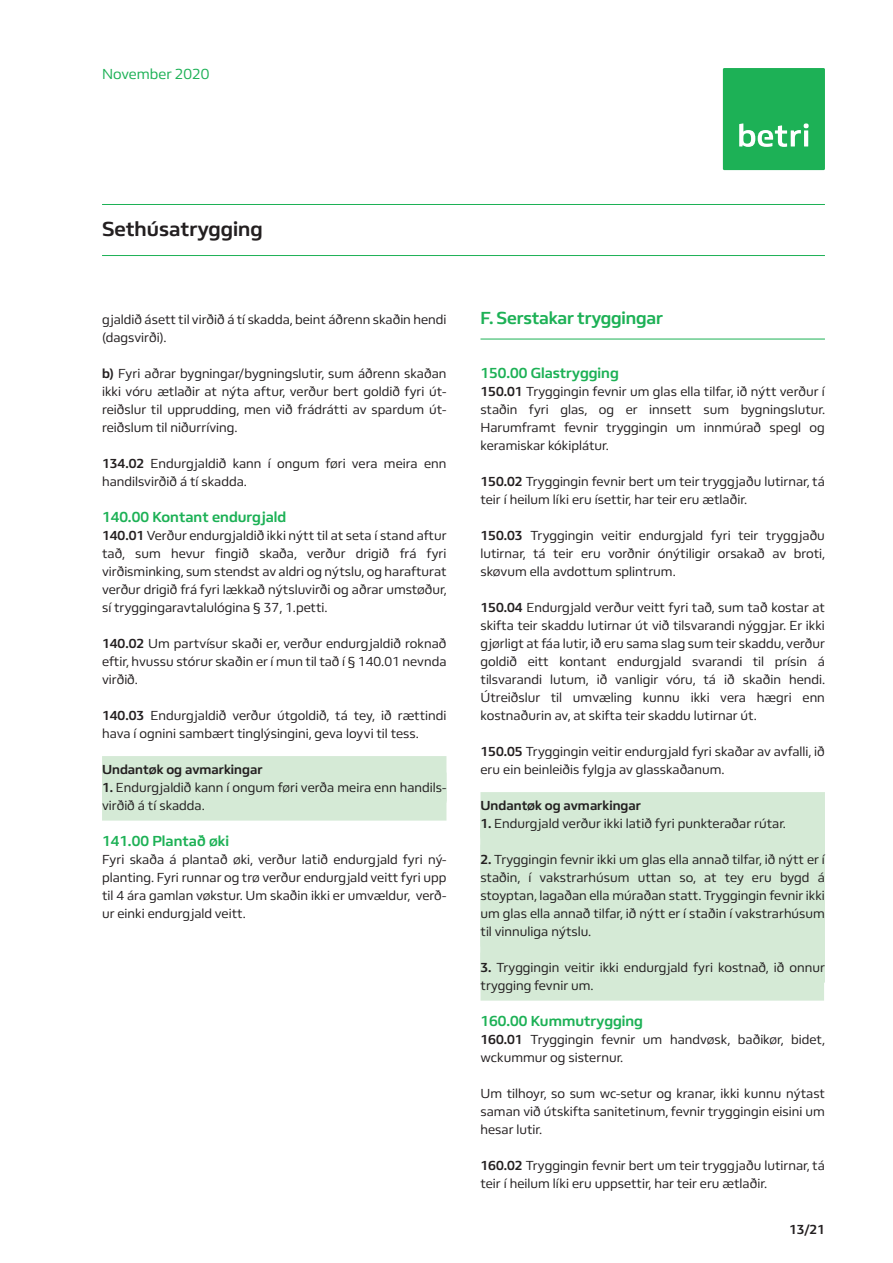
<style>
.page{position:relative;width:893px;height:1263px;background:#fff}
.page>*{position:absolute;margin:0;border:0;box-sizing:border-box;transform-origin:0 0}
.t1{font:700 21px "FS Hackney";color:#231f20}
.t2{font:700 18px "FS Hackney";letter-spacing:-.01em;color:#1db156}
.t3{font:700 15px "FS Hackney";color:#1db156}
.t4{font:15px "FS Hackney";color:#1db156}
.t5{font:13.5px/18px "FS Hackney";color:#231f20}
.t6{font:700 13.5px "FS Hackney";color:#231f20}
.s1{font-weight:700}
</style>
<div class="page">
<div style="left:723px;top:68px;width:102px;height:102px;background:#1db156"></div>
<svg style="left:739px;top:123px;width:70px;height:24px"></svg>
<hr style="left:102px;top:204px;width:723px;height:1px;background:#1db156">
<hr style="left:102px;top:255px;width:723px;height:1px;background:#1db156">
<div style="left:102px;top:756px;width:344px;height:45px;background:#d5ead6"></div>
<div style="left:102px;top:791px;width:344px;height:30px;background:#d5ead6"></div>
<hr style="left:480px;top:339px;width:345px;height:1px;background:#1db156">
<div style="left:480px;top:792px;width:345px;height:45px;background:#d5ead6"></div>
<div style="left:480px;top:828px;width:345px;height:45px;background:#d5ead6"></div>
<div style="left:480px;top:863px;width:345px;height:30px;background:#d5ead6"></div>
<div style="left:480px;top:881px;width:345px;height:30px;background:#d5ead6"></div>
<div style="left:480px;top:899px;width:345px;height:30px;background:#d5ead6"></div>
<div style="left:480px;top:918px;width:345px;height:45px;background:#d5ead6"></div>
<div style="left:480px;top:953px;width:345px;height:30px;background:#d5ead6"></div>
<div style="left:480px;top:971px;width:344px;height:30px;background:#d5ead6"></div>
<p class="t4" style="left:102px;top:64px;width:109px">November 2020</p>
<h1 class="t1" style="left:102px;top:215px;width:162px">Sethúsatrygging</h1>
<p class="t5" style="left:102px;top:310px;width:346px">gjaldið ásett til virðið á tí skadda, beint áðrenn skaðin hendi (dagsvirði).</p>
<p class="t5" style="left:102px;top:364px;width:346px;text-align:justify"><span class="s1">b)</span> Fyri aðrar bygningar/bygningslutir, sum áðrenn skaðan ikki vóru ætlaðir at nýta aftur, verður bert goldið fyri út&shy;reiðslur til upprudding, men við frádrátti av spardum út&shy;reiðslum til niðurríving.</p>
<p class="t5" style="left:102px;top:454px;width:346px"><span class="s1">134.02</span> Endurgjaldið kann í ongum føri vera meira enn handilsvirðið á tí skadda.</p>
<p class="t3" style="left:102px;top:507px;width:186px">140.00 Kontant endurgjald</p>
<p class="t5" style="left:102px;top:526px;width:346px;text-align:justify"><span class="s1">140.01</span> Verður endurgjaldið ikki nýtt til at seta í stand aftur tað, sum hevur fingið skaða, verður drigið frá fyri virðisminking, sum stendst av aldri og nýtslu, og harafturat verður drigið frá fyri lækkað nýtsluvirði og aðrar umstøður, sí tryggingaravtalulógina § 37, 1.petti.</p>
<p class="t5" style="left:102px;top:634px;width:346px;text-align:justify"><span class="s1">140.02</span> Um partvísur skaði er, verður endurgjaldið roknað eftir, hvussu stórur skaðin er í mun til tað í § 140.01 nevnda virðið.</p>
<p class="t5" style="left:102px;top:706px;width:346px"><span class="s1">140.03</span> Endurgjaldið verður útgoldið, tá tey, ið rættindi hava í ognini sambært tinglýsingini, geva loyvi til tess.</p>
<p class="t6" style="left:102px;top:760px;width:162px">Undantøk og avmarkingar</p>
<p class="t5" style="left:102px;top:778px;width:346px"><span class="s1">1.</span> Endurgjaldið kann í ongum føri verða meira enn handils&shy;virðið á tí skadda.</p>
<p class="t3" style="left:102px;top:831px;width:129px">141.00 Plantað øki</p>
<p class="t5" style="left:102px;top:850px;width:346px;text-align:justify">Fyri skaða á plantað øki, verður latið endurgjald fyri ný - planting. Fyri runnar og trø verður endurgjald veitt fyri upp til 4 ára gamlan vøkstur. Um skaðin ikki er umvældur, verð&shy;ur einki endurgjald veitt.</p>
<h2 class="t2" style="left:480px;top:306px;width:184px">F. Serstakar tryggingar</h2>
<p class="t3" style="left:480px;top:363px;width:140px">150.00 Glastrygging</p>
<p class="t5" style="left:480px;top:382px;width:346px;text-align:justify"><span class="s1">150.01</span> Tryggingin fevnir um glas ella tilfar, ið nýtt verður í staðin fyri glas, og er innsett sum bygningslutur.<br>Harumframt fevnir tryggingin um innmúrað spegl og keramiskar kókiplátur.</p>
<p class="t5" style="left:480px;top:472px;width:346px"><span class="s1">150.02</span> Tryggingin fevnir bert um teir tryggjaðu lutirnar, tá teir í heilum líki eru ísettir, har teir eru ætlaðir.</p>
<p class="t5" style="left:480px;top:526px;width:346px;text-align:justify"><span class="s1">150.03</span> Tryggingin veitir endurgjald fyri teir tryggjaðu lutirnar, tá teir eru vorðnir ónýtiligir orsakað av broti, skøvum ella avdottum splintrum.</p>
<p class="t5" style="left:480px;top:598px;width:346px;text-align:justify"><span class="s1">150.04</span> Endurgjald verður veitt fyri tað, sum tað kostar at skifta teir skaddu lutirnar út við tilsvarandi nýggjar. Er ikki gjørligt at fáa lutir, ið eru sama slag sum teir skaddu, verður goldið eitt kontant endurgjald svarandi til prísin á tilsvarandi lutum, ið vanligir vóru, tá ið skaðin hendi.<br>Útreiðslur til umvæling kunnu ikki vera hægri enn kostnaðurin av, at skifta teir skaddu lutirnar út.</p>
<p class="t5" style="left:480px;top:742px;width:346px"><span class="s1">150.05</span> Tryggingin veitir endurgjald fyri skaðar av avfalli, ið eru ein beinleiðis fylgja av glasskaðanum.</p>
<p class="t6" style="left:480px;top:796px;width:162px">Undantøk og avmarkingar</p>
<p class="t5" style="left:480px;top:814px;width:307px"><span class="s1">1.</span> Endurgjald verður ikki latið fyri punkteraðar rútar.</p>
<p class="t5" style="left:480px;top:850px;width:346px;text-align:justify"><span class="s1">2.</span> Tryggingin fevnir ikki um glas ella annað tilfar, ið nýtt er í staðin, í vakstrarhúsum uttan so, at tey eru bygd á stoyptan, lagaðan ella múraðan statt. Tryggingin fevnir ikki um glas ella annað tilfar, ið nýtt er í staðin í vakstrarhúsum til vinnuliga nýtslu.</p>
<p class="t5" style="left:480px;top:958px;width:346px"><span class="s1">3.</span> Tryggingin veitir ikki endurgjald fyri kostnað, ið onnur trygging fevnir um.</p>
<p class="t3" style="left:480px;top:1011px;width:164px">160.00 Kummutrygging</p>
<p class="t5" style="left:480px;top:1030px;width:346px"><span class="s1">160.01</span> Tryggingin fevnir um handvøsk, baðikør, bidet, wckummur og sisternur.</p>
<p class="t5" style="left:480px;top:1084px;width:346px;text-align:justify">Um tilhoyr, so sum wc-setur og kranar, ikki kunnu nýtast saman við útskifta sanitetinum, fevnir tryggingin eisini um hesar lutir.</p>
<p class="t5" style="left:480px;top:1156px;width:346px"><span class="s1">160.02</span> Tryggingin fevnir bert um teir tryggjaðu lutirnar, tá teir í heilum líki eru uppsettir, har teir eru ætlaðir.</p>
<p class="t6" style="left:789px;top:1220px;width:37px">13/21</p>
</div>
